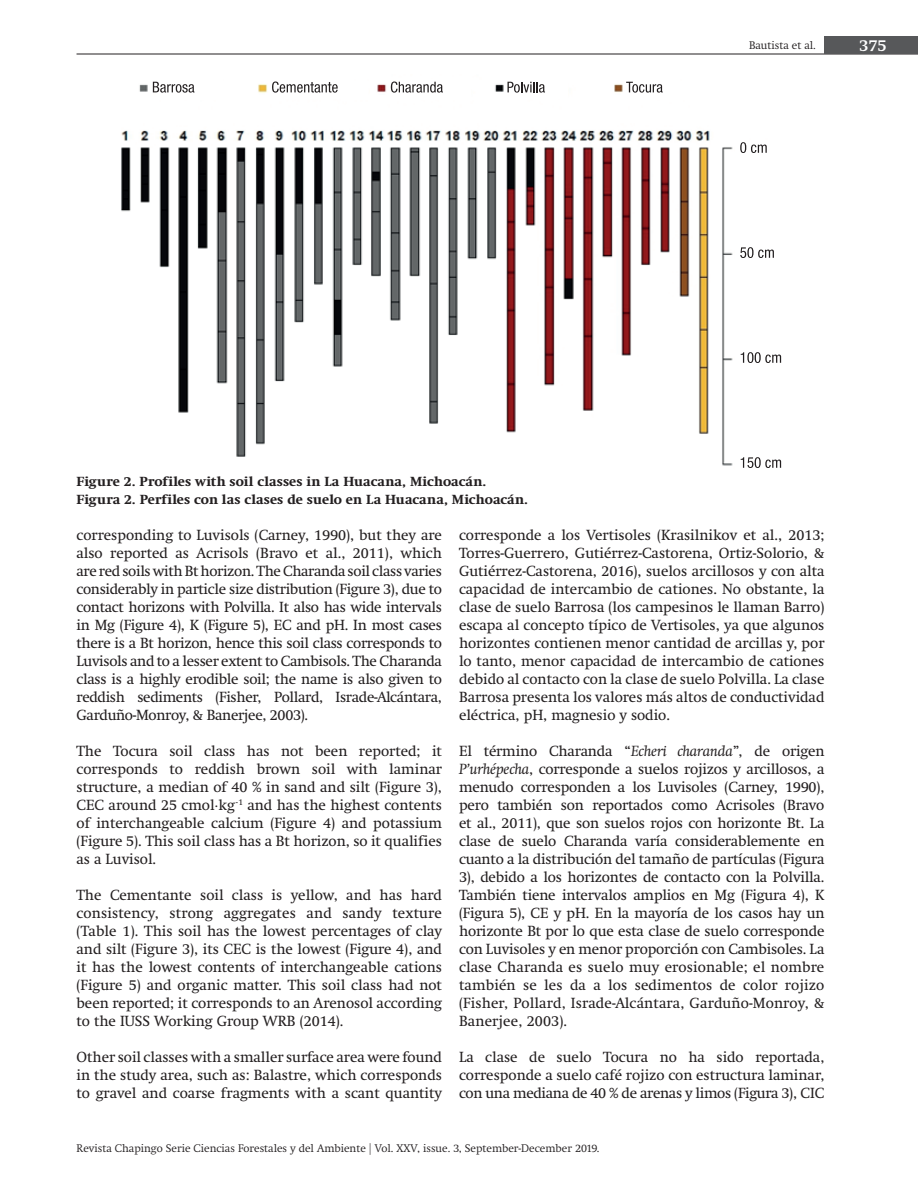
<style>
.page{position:relative;width:918px;height:1188px;background:#fff}
.page>*{position:absolute;margin:0;border:0;box-sizing:border-box;transform-origin:0 0}
.t1{font:600 16.5px "Swift Neue LT Pro";color:#fff}
.t2{font:15px/18px "Swift Neue LT Pro";color:#231f20;text-align:justify}
.pie_de_figura{font:700 13.5px "Swift Neue LT Pro";letter-spacing:.01em;color:#231f20}
.t3{font:300 11.25px "Swift Neue LT Pro";color:#231f20}
.s1{font-style:italic}
.s2{font-size:12px}
</style>
<div class="page">
<hr style="left:77px;top:54px;width:841px;height:1px;background:#231f20">
<div style="left:824px;top:36px;width:94px;height:18px;background:#57585a"></div>
<img style="left:121px;top:81px;width:612px;height:385px">
<div style="left:157px;top:79px;width:66px;height:21px;background:#fff"></div>
<div style="left:276px;top:82px;width:91px;height:17px;background:#fff"></div>
<div style="left:392px;top:79px;width:78px;height:21px;background:#fff"></div>
<div style="left:509px;top:79px;width:59px;height:20px;background:#fff"></div>
<div style="left:628px;top:82px;width:78px;height:18px;background:#fff"></div>
<svg style="left:626px;top:82px;width:37px;height:11px"></svg>
<svg style="left:508px;top:82px;width:37px;height:11px"></svg>
<svg style="left:391px;top:82px;width:52px;height:11px"></svg>
<svg style="left:272px;top:82px;width:66px;height:11px"></svg>
<svg style="left:153px;top:82px;width:42px;height:11px"></svg>
<svg style="left:740px;top:142px;width:27px;height:11px"></svg>
<svg style="left:740px;top:247px;width:34px;height:11px"></svg>
<svg style="left:741px;top:352px;width:40px;height:11px"></svg>
<svg style="left:741px;top:457px;width:40px;height:11px"></svg>
<p class="pie_de_figura" style="left:76px;top:474px;width:411px">Figure 2. Profiles with soil classes in La Huacana, Michoacán.</p>
<p class="pie_de_figura" style="left:76px;top:492px;width:453px">Figura 2. Perfiles con las clases de suelo en La Huacana, Michoacán.</p>
<p class="t3" style="left:749px;top:39px;width:68px">Bautista et al.</p>
<p class="t1" style="left:859px;top:35px;width:29px">375</p>
<p class="t2" style="left:77px;top:526px;width:367px">corresponding to Luvisols (Carney, 1990), but they are also reported as Acrisols (Bravo et al., 2011), which</p>
<p class="t2" style="left:77px;top:562px;width:367px">are red soils with Bt horizon. The Charanda soil class varies considerably in particle size distribution (Figure 3), due to contact horizons with Polvilla. It also has wide intervals in Mg (Figure 4), K (Figure 5), EC and pH. In most cases there is a Bt horizon, hence this soil class corresponds to Luvisols and to a lesser extent to Cambisols. The Charanda class is a highly erodible soil; the name is also given to reddish sediments (Fisher, Pollard, Israde-Alcántara, Garduño-Monroy, &amp; Banerjee, 2003).</p>
<p class="t2" style="left:77px;top:742px;width:367px">The Tocura soil class has not been reported; it corresponds to reddish brown soil with laminar structure, a median of 40 % in sand and silt (Figure 3), CEC around 25 cmol·kg<sup>-1</sup> and has the highest contents of interchangeable calcium (Figure 4) and potassium (Figure 5). This soil class has a Bt horizon, so it qualifies as a Luvisol.</p>
<p class="t2" style="left:77px;top:886px;width:367px">The Cementante soil class is yellow, and has hard consistency, strong aggregates and sandy texture (Table 1). This soil has the lowest percentages of clay and silt (Figure 3), its CEC is the lowest (Figure 4), and it has the lowest contents of interchangeable cations (Figure 5) and organic matter. This soil class had not been reported; it corresponds to an Arenosol according to the IUSS Working Group WRB (2014).</p>
<p class="t2" style="left:77px;top:1048px;width:367px">Other soil classes with a smaller surface area were found in the study area, such as: Balastre, which corresponds to gravel and coarse fragments with a scant quantity</p>
<p class="t2" style="left:459px;top:526px;width:367px">corresponde a los Vertisoles (Krasilnikov et al., 2013; Torres-Guerrero, Gutiérrez-Castorena, Ortiz-Solorio, &amp; Gutiérrez-Castorena, 2016), suelos arcillosos y con alta capacidad de intercambio de cationes. No obstante, la clase de suelo Barrosa (los campesinos le llaman Barro) escapa al concepto típico de Vertisoles, ya que algunos horizontes contienen menor cantidad de arcillas y, por lo tanto, menor capacidad de intercambio de cationes debido al contacto con la clase de suelo Polvilla. La clase Barrosa presenta los valores más altos de conductividad eléctrica, pH, magnesio y sodio.</p>
<p class="t2" style="left:459px;top:742px;width:367px">El término Charanda “<span class="s1">Echeri charanda</span>”, de origen <span class="s1">P’urhépecha</span>, corresponde a suelos rojizos y arcillosos, a menudo corresponden a los Luvisoles (Carney, 1990), pero también son reportados como Acrisoles (Bravo et al., 2011), que son suelos rojos con horizonte Bt. La clase de suelo Charanda varía considerablemente en cuanto a la distribución del tamaño de partículas (Figura 3), debido a los horizontes de contacto con la Polvilla.<br>También tiene intervalos amplios en Mg (Figura 4), K (Figura 5), CE y pH. En la mayoría de los casos hay un horizonte Bt por lo que esta clase de suelo corresponde con Luvisoles y en menor proporción con Cambisoles. La clase Charanda es suelo muy erosionable; el nombre también se les da a los sedimentos de color rojizo (Fisher, Pollard, Israde-Alcántara, Garduño-Monroy, &amp; Banerjee, 2003).</p>
<p class="t2" style="left:459px;top:1048px;width:367px">La clase de suelo Tocura no ha sido reportada, corresponde a suelo café rojizo con estructura laminar, con una mediana de 40 % de arenas y limos (Figura 3), CIC</p>
<p class="t3" style="left:77px;top:1142px;width:524px">Revista Chapingo Serie Ciencias Forestales y del Ambiente <span class="s2">|</span> Vol. XXV, issue. 3, September-December 2019.</p>
</div>
